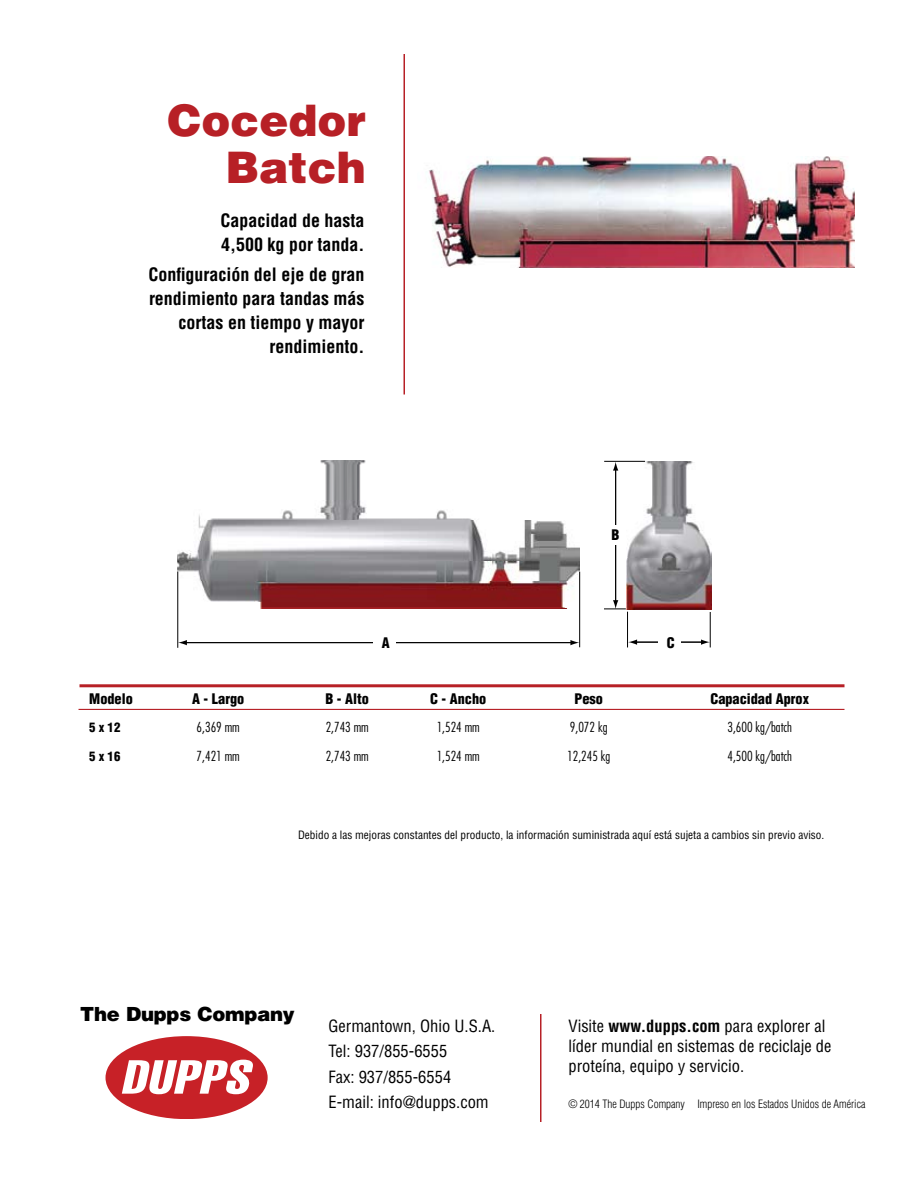
<style>
.page{position:relative;width:918px;height:1188px;background:#fff}
.page>*{position:absolute;margin:0;border:0;box-sizing:border-box;transform-origin:0 0}
.t1{font:900 43.5px/46.5px "Helvetica";color:#b72026;text-align:right}
.t2{font:900 19.5px "Helvetica";letter-spacing:-.01em;color:#000}
.t3{font:700 condensed 18px/24px "Helvetica";color:#000}
.t4{font:condensed 16.5px/25.5px "Helvetica";color:#000}
.t5{font:900 condensed 14.25px "Helvetica";color:#000}
.t6{font:300 condensed 13.5px "Futura";color:#000}
.t7{font:900 condensed 12.75px "Helvetica";color:#000}
.t8{font:condensed 11.25px "Helvetica";color:#000}
.t9{font:300 condensed 11.25px "Helvetica";color:#000}
.s1{font-weight:700}
</style>
<div class="page">
<img style="left:177px;top:460px;width:403px;height:149px">
<img style="left:627px;top:461px;width:84px;height:148px">
<hr style="left:185px;top:642px;width:387px;height:1px;background:#000">
<svg style="left:570px;top:640px;width:9px;height:5px"></svg>
<svg style="left:179px;top:640px;width:8px;height:5px"></svg>
<hr style="left:579px;top:572px;width:1px;height:75px;background:#000">
<hr style="left:178px;top:572px;width:1px;height:76px;background:#000">
<hr style="left:635px;top:642px;width:68px;height:1px;background:#000">
<svg style="left:701px;top:639px;width:9px;height:6px"></svg>
<svg style="left:628px;top:639px;width:9px;height:6px"></svg>
<hr style="left:627px;top:612px;width:1px;height:35px;background:#000">
<hr style="left:710px;top:612px;width:1px;height:35px;background:#000">
<hr style="left:615px;top:469px;width:1px;height:133px;background:#000">
<svg style="left:613px;top:462px;width:5px;height:9px"></svg>
<svg style="left:604px;top:600px;width:22px;height:10px"></svg>
<hr style="left:604px;top:461px;width:41px;height:1px;background:#000">
<hr style="left:404px;top:54px;width:1px;height:340px;background:#b72026">
<svg style="left:106px;top:1036px;width:162px;height:83px"></svg>
<hr style="left:540px;top:1014px;width:2px;height:108px;background:#b72026">
<hr style="left:80px;top:684px;width:764px;height:3px;background:#b72026">
<hr style="left:79px;top:709px;width:765px;height:1px;background:#b72026">
<div style="left:374px;top:633px;width:22px;height:30px;background:#fff"></div>
<div style="left:603px;top:525px;width:23px;height:19px;background:#fff"></div>
<div style="left:658px;top:634px;width:23px;height:30px;background:#fff"></div>
<img style="left:429px;top:156px;width:426px;height:112px">
<h1 class="t1" style="left:168px;top:96px;width:200px">Cocedor<br>Batch</h1>
<p class="t3" style="left:221px;top:208px;width:146px">Capacidad de hasta<br>4,500 kg por tanda.</p>
<p class="t3" style="left:149px;top:263px;width:217px;text-align:right">Configuración del eje de gran rendimiento para tandas más cortas en tiempo y mayor rendimiento.</p>
<p class="t5" style="left:382px;top:633px;width:9px">A</p>
<p class="t5" style="left:612px;top:525px;width:9px">B</p>
<p class="t5" style="left:667px;top:634px;width:9px">C</p>
<p class="t5" style="left:89px;top:690px;width:45px">Modelo</p>
<p class="t5" style="left:192px;top:690px;width:54px">A - Largo</p>
<p class="t5" style="left:325px;top:690px;width:45px">B - Alto</p>
<p class="t5" style="left:430px;top:690px;width:58px">C - Ancho</p>
<p class="t5" style="left:575px;top:690px;width:30px">Peso</p>
<p class="t5" style="left:710px;top:690px;width:100px">Capacidad Aprox</p>
<p class="t7" style="left:89px;top:720px;width:33px">5 x 12</p>
<p class="t6" style="left:197px;top:719px;width:45px">6,369 mm</p>
<p class="t6" style="left:326px;top:719px;width:45px">2,743 mm</p>
<p class="t6" style="left:437px;top:719px;width:45px">1,524 mm</p>
<p class="t6" style="left:570px;top:719px;width:39px">9,072 kg</p>
<p class="t6" style="left:727px;top:719px;width:66px">3,600 kg/batch</p>
<p class="t7" style="left:89px;top:748px;width:33px">5 x 16</p>
<p class="t6" style="left:197px;top:747px;width:45px">7,421 mm</p>
<p class="t6" style="left:326px;top:747px;width:45px">2,743 mm</p>
<p class="t6" style="left:437px;top:747px;width:45px">1,524 mm</p>
<p class="t6" style="left:567px;top:747px;width:45px">12,245 kg</p>
<p class="t6" style="left:727px;top:747px;width:66px">4,500 kg/batch</p>
<p class="t8" style="left:298px;top:828px;width:528px">Debido a las mejoras constantes del producto, la información suministrada aquí está sujeta a cambios sin previo aviso.</p>
<p class="t2" style="left:80px;top:1001px;width:216px">The Dupps Company</p>
<p class="t4" style="left:328px;top:1013px;width:168px">Germantown, Ohio U.S.A.<br>Tel: 937/855-6555<br>Fax: 937/855-6554<br>E-mail: info@dupps.com</p>
<p class="t4" style="left:568px;top:1016px;width:264px;line-height:20.2px">Visite <span class="s1">www.dupps.com</span> para explorer al líder mundial en sistemas de reciclaje de proteína, equipo y servicio.</p>
<p class="t9" style="left:568px;top:1097px;width:299px">© 2014 The Dupps Company Impreso en los Estados Unidos de América</p>
</div>
